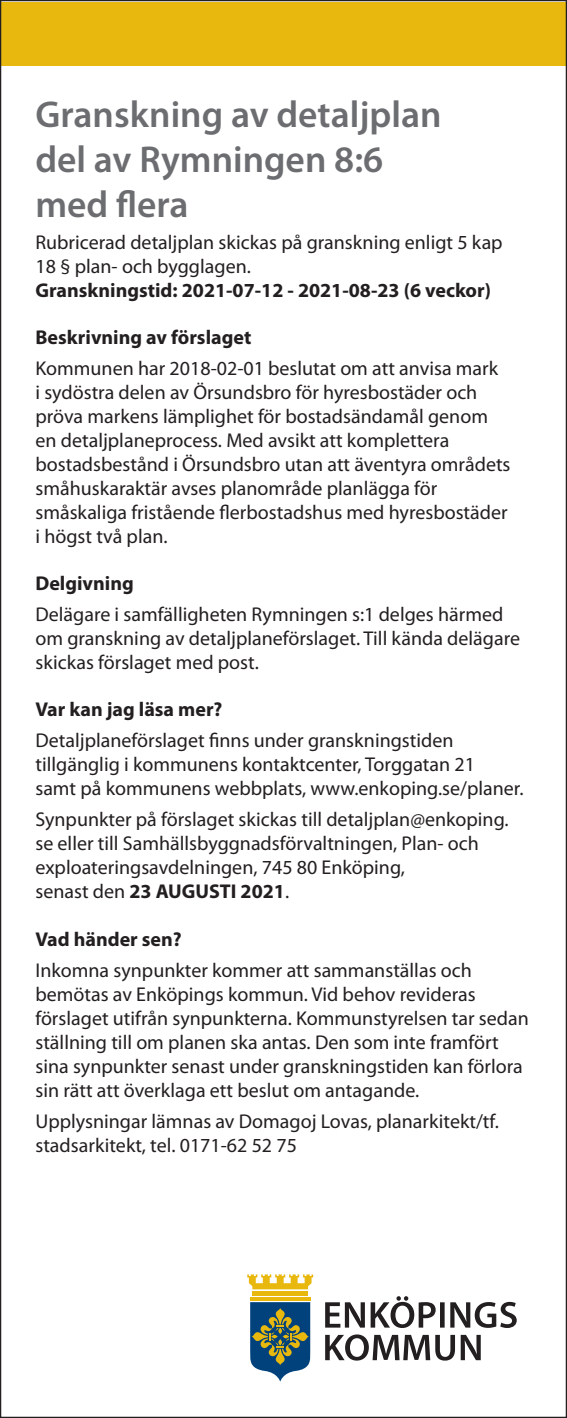
<style>
.page{position:relative;width:567px;height:1418px;background:#fff}
.page>*{position:absolute;margin:0;border:0;box-sizing:border-box;transform-origin:0 0}
.t1{font:600 37.5px/45px "Myriad Pro";color:#6c6d70}
.t2{font:20px/24px "Myriad Pro";color:#231f20}
.t3{font:700 20px "Myriad Pro";color:#231f20}
.s1{font-weight:700}
</style>
<div class="page">
<div style="left:0;top:2px;width:567px;height:64px;background:#e8b80e"></div>
<svg style="left:250px;top:1302px;width:60px;height:79px"></svg>
<hr style="left:252px;top:1291px;width:56px;height:4px;background:#e8b80e">
<svg style="left:247px;top:1274px;width:66px;height:15px"></svg>
<hr style="left:250px;top:1297px;width:60px;height:3px;background:#e8b80e">
<svg style="left:325px;top:1334px;width:156px;height:26px"></svg>
<svg style="left:325px;top:1296px;width:192px;height:31px"></svg>
<h1 class="t1" style="left:35px;top:91px;width:408px">Granskning av detaljplan del av Rymningen 8:6 med flera</h1>
<p class="t2" style="left:35px;top:229px;width:469px">Rubricerad detaljplan skickas på granskning enligt 5 kap<br>18 § plan- och bygglagen.</p>
<p class="t3" style="left:35px;top:277px;width:457px">Granskningstid: 2021-07-12 - 2021-08-23 (6 veckor)</p>
<p class="t3" style="left:35px;top:324px;width:217px">Beskrivning av förslaget</p>
<p class="t2" style="left:35px;top:356px;width:477px">Kommunen har 2018-02-01 beslutat om att anvisa mark<br>i sydöstra delen av Örsundsbro för hyresbostäder och pröva markens lämplighet för bostadsändamål genom en detaljplaneprocess. Med avsikt att komplettera bostadsbestånd i Örsundsbro utan att äventyra områdets småhuskaraktär avses planområde planlägga för småskaliga fristående flerbostadshus med hyresbostäder i högst två plan.</p>
<p class="t3" style="left:35px;top:570px;width:100px">Delgivning</p>
<p class="t2" style="left:35px;top:602px;width:486px">Delägare i samfälligheten Rymningen s:1 delges härmed om granskning av detaljplaneförslaget. Till kända delägare skickas förslaget med post.</p>
<p class="t3" style="left:35px;top:696px;width:189px">Var kan jag läsa mer?</p>
<p class="t2" style="left:35px;top:728px;width:489px">Detaljplaneförslaget finns under granskningstiden tillgänglig i kommunens kontaktcenter, Torggatan 21<br>samt på kommunens webbplats, www.enkoping.se/planer.</p>
<p class="t2" style="left:35px;top:807px;width:475px">Synpunkter på förslaget skickas till detaljplan@enkoping. se eller till Samhällsbyggnadsförvaltningen, Plan- och exploateringsavdelningen, 745 80 Enköping,<br>senast den <span class="s1">23 AUGUSTI 2021</span>.</p>
<p class="t3" style="left:35px;top:925px;width:148px">Vad händer sen?</p>
<p class="t2" style="left:35px;top:957px;width:495px">Inkomna synpunkter kommer att sammanställas och bemötas av Enköpings kommun. Vid behov revideras förslaget utifrån synpunkterna. Kommunstyrelsen tar sedan ställning till om planen ska antas. Den som inte framfört sina synpunkter senast under granskningstiden kan förlora sin rätt att överklaga ett beslut om antagande.</p>
<p class="t2" style="left:35px;top:1108px;width:465px">Upplysningar lämnas av Domagoj Lovas, planarkitekt/tf. stadsarkitekt, tel. 0171-62 52 75</p>
</div>
